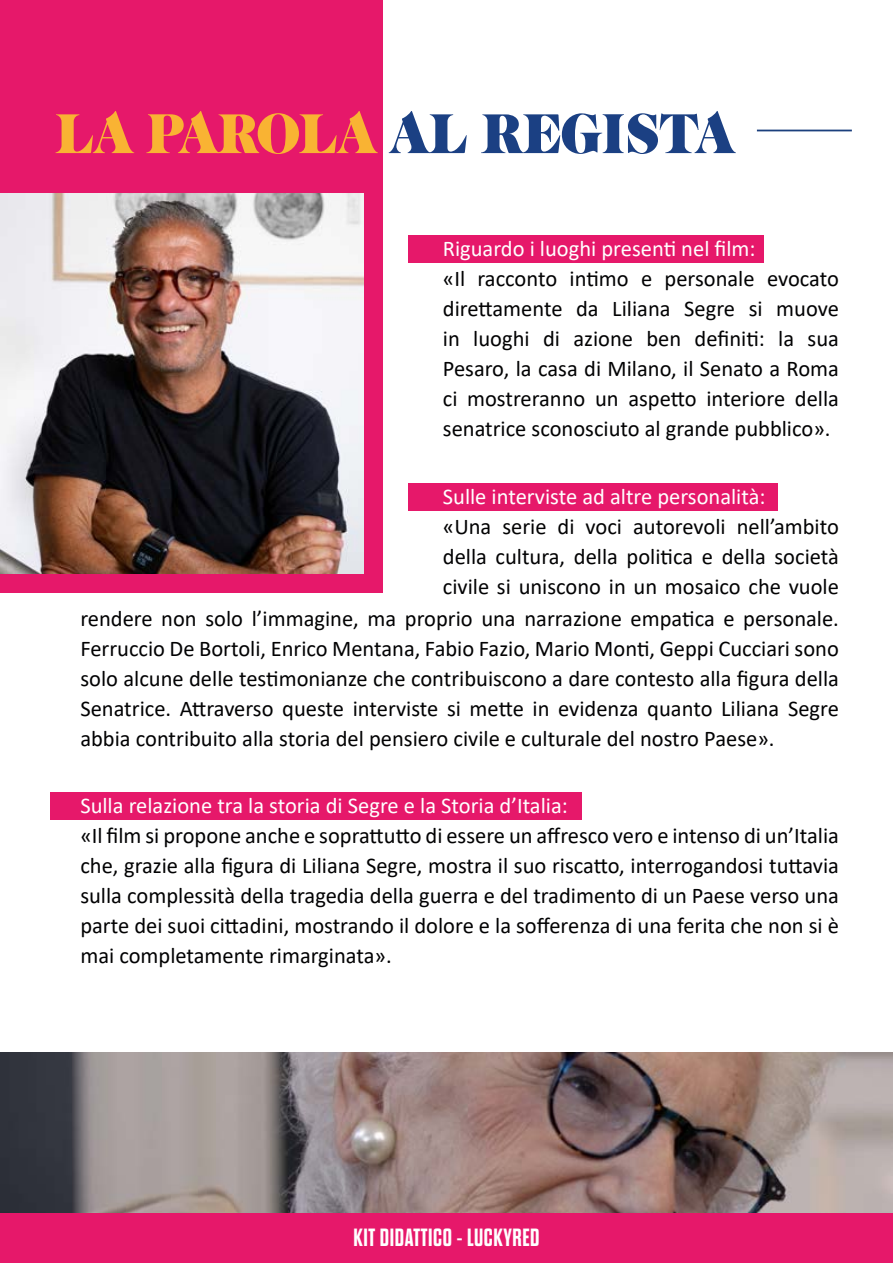
<style>
.page{position:relative;width:893px;height:1263px;background:#fff}
.page>*{position:absolute;margin:0;border:0;box-sizing:border-box;transform-origin:0 0}
.t1{font:51px "Cabernet JF Pro";letter-spacing:-.03em;color:#1b4083}
.t2{font:700 24.9px "Dharma Gothic E";letter-spacing:.025em;color:#fff}
.t3{font:22.5px/30px "Calibri";color:#020203}
.t4{font:22.5px "Calibri";color:#fff}
.s1{color:#f9b333}
</style>
<div class="page">
<div style="left:0;top:0;width:383px;height:592px;background:#e6186a"></div>
<div style="left:408px;top:483px;width:370px;height:27px;background:#e6186a"></div>
<div style="left:408px;top:235px;width:356px;height:27px;background:#e6186a"></div>
<div style="left:50px;top:792px;width:531px;height:27px;background:#e6186a"></div>
<img style="left:0;top:193px;width:363px;height:380px">
<div style="left:0;top:1212px;width:893px;height:51px;background:#e6186a"></div>
<hr style="left:757px;top:130px;width:95px;height:1px;background:#1b3f7d">
<img style="left:0;top:1052px;width:893px;height:160px">
<h1 class="t1" style="left:54px;top:106px;width:682px"><span class="s1">LA PAROLA</span> AL REGISTA</h1>
<p class="t4" style="left:443px;top:233px;width:314px">Riguardo i luoghi presenti nel film:</p>
<p class="t3" style="left:443px;top:263px;width:398px;text-align:justify">«Il racconto intimo e personale evocato direttamente da Liliana Segre si muove in luoghi di azione ben definiti: la sua Pesaro, la casa di Milano, il Senato a Roma ci mostreranno un aspetto interiore della senatrice sconosciuto al grande pubblico».</p>
<p class="t4" style="left:443px;top:481px;width:324px">Sulle interviste ad altre personalità:</p>
<p class="t3" style="left:443px;top:511px;width:398px">«Una serie di voci autorevoli nell’ambito della cultura, della politica e della società civile si uniscono in un mosaico che vuole</p>
<p class="t3" style="left:80px;top:603px;width:760px;text-align:justify">rendere non solo l’immagine, ma proprio una narrazione empatica e personale.<br>Ferruccio De Bortoli, Enrico Mentana, Fabio Fazio, Mario Monti, Geppi Cucciari sono solo alcune delle testimonianze che contribuiscono a dare contesto alla figura della Senatrice. Attraverso queste interviste si mette in evidenza quanto Liliana Segre abbia contribuito alla storia del pensiero civile e culturale del nostro Paese».</p>
<p class="t4" style="left:80px;top:790px;width:489px">Sulla relazione tra la storia di Segre e la Storia d’Italia:</p>
<p class="t3" style="left:80px;top:820px;width:760px">«Il film si propone anche e soprattutto di essere un affresco vero e intenso di un’Italia che, grazie alla figura di Liliana Segre, mostra il suo riscatto, interrogandosi tuttavia sulla complessità della tragedia della guerra e del tradimento di un Paese verso una parte dei suoi cittadini, mostrando il dolore e la sofferenza di una ferita che non si è mai completamente rimarginata».</p>
<p class="t2" style="left:353px;top:1225px;width:188px">KIT DIDATTICO - LUCKYRED</p>
</div>
